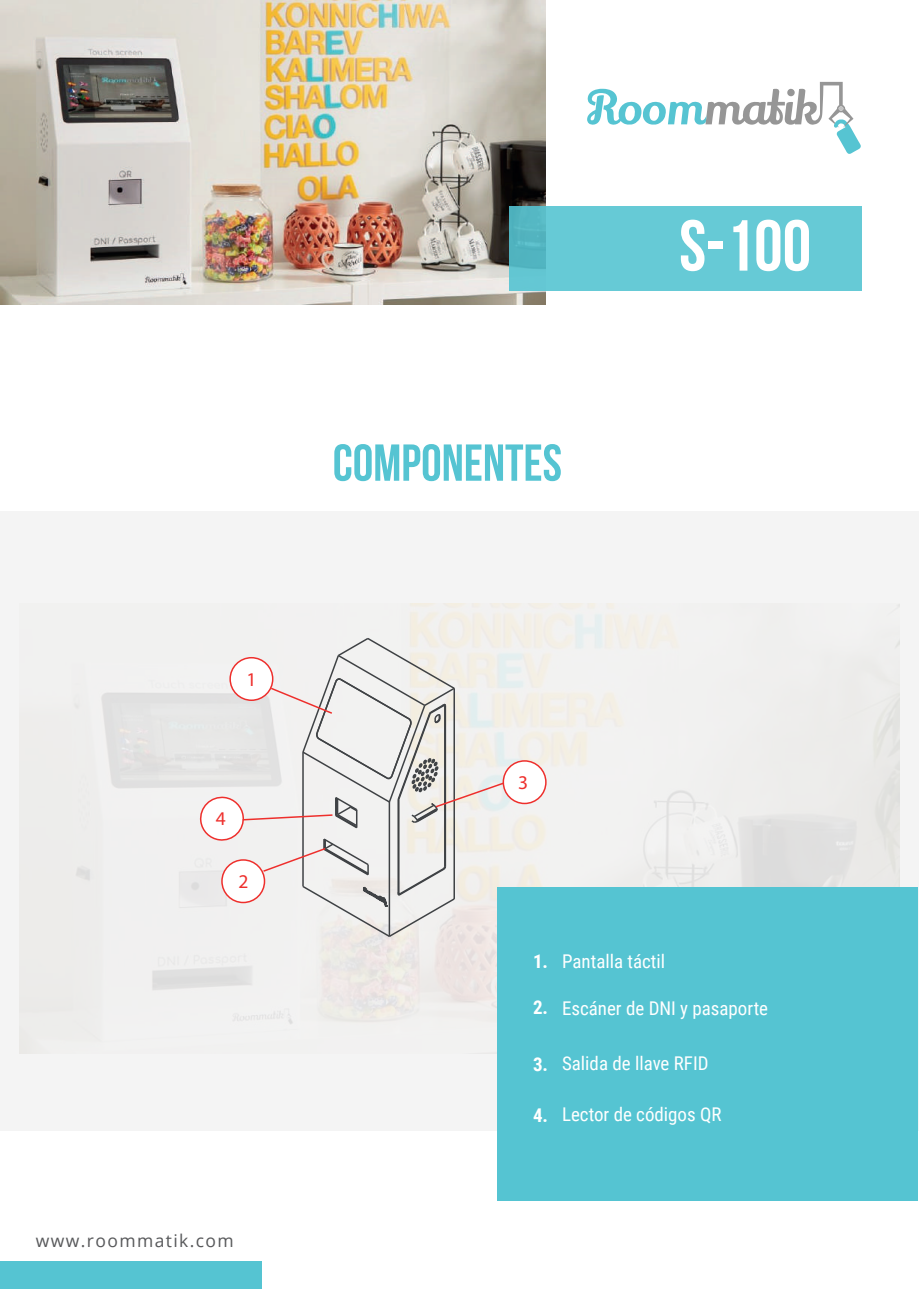
<style>
.page{position:relative;width:919px;height:1289px;background:#fff}
.page>*{position:absolute;margin:0;border:0;box-sizing:border-box;transform-origin:0 0}
.t1{font:700 72px "Bebas Neue";color:#fff}
.t2{font:700 51.9px "Bebas Neue";color:#55c4d2}
.t3{font:19.5px "Myriad Pro";color:#ee2f2c}
.t4{font:18.9px "Roboto Condensed";color:#fff}
.t5{font:700 18.9px "Roboto Condensed";color:#fff}
.t6{font:17.55px "Open Sans";letter-spacing:.08em;color:#57585a}
.s1{font-weight:700}
</style>
<div class="page">
<div style="left:0;top:1261px;width:262px;height:27px;background:#55c4d2"></div>
<svg style="left:587px;top:82px;width:273px;height:72px"></svg>
<img style="left:0;top:1px;width:546px;height:303px">
<svg style="left:509px;top:206px;width:353px;height:84px;background:#64c8d4"></svg>
<div style="left:0;top:511px;width:918px;height:620px;background:#f4f4f4"></div>
<img style="left:19px;top:603px;width:880px;height:450px">
<div style="left:497px;top:886px;width:421px;height:314px;background:#55c4d2"></div>
<div style="left:503px;top:761px;width:43px;height:42px;background:#fff;border-radius:50%"></div>
<div style="left:502px;top:760px;width:44px;height:44px;border:2px solid #ee2f2c;border-radius:50%"></div>
<svg style="left:197px;top:636px;width:308px;height:302px"></svg>
<p class="t3" style="left:246px;top:668px;width:12px">1</p>
<p class="t3" style="left:216px;top:806px;width:12px">4</p>
<p class="t3" style="left:238px;top:869px;width:12px">2</p>
<p class="t6" style="left:36px;top:1228px;width:199px">www.roommatik.com</p>
<h2 class="t2" style="left:333px;top:434px;width:231px">COMPONENTES</h2>
<p class="t3" style="left:518px;top:770px;width:12px">3</p>
<h1 class="t1" style="left:679px;top:206px;width:133px">S-100</h1>
<p class="t4" style="left:562px;top:948px;width:105px">Pantalla táctil</p>
<p class="t5" style="left:533px;top:947px;width:17px">1.</p>
<p class="t4" style="left:533px;top:995px;width:236px"><span class="s1">2.</span> Escáner de DNI y pasaporte</p>
<p class="t4" style="left:533px;top:1049px;width:177px"><span class="s1">3.</span> Salida de llave RFID</p>
<p class="t4" style="left:533px;top:1100px;width:190px"><span class="s1">4.</span> Lector de códigos QR</p>
</div>
